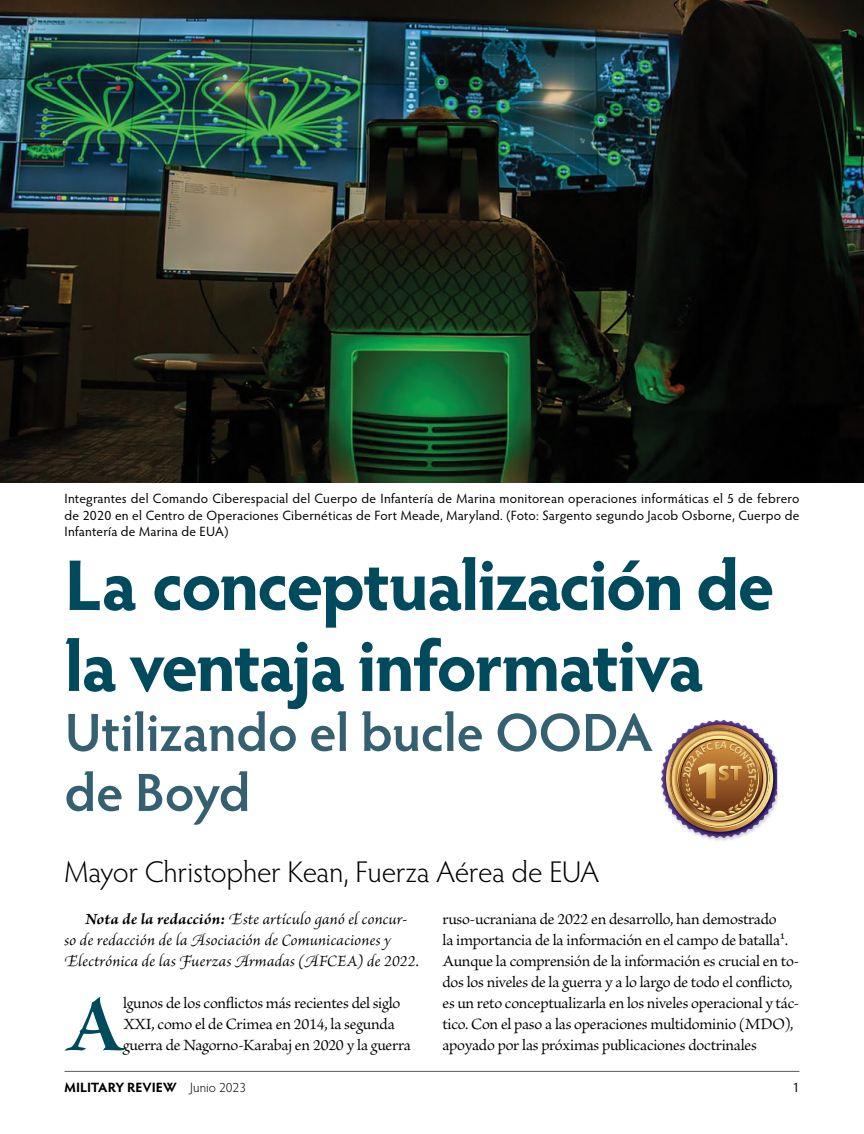
<style>
.page{position:relative;width:864px;height:1134px;background:#fff}
.page>*{position:absolute;margin:0;border:0;box-sizing:border-box;transform-origin:0 0}
.body-first{font:87.3px "Brioso Pro Bold Disp";color:#004a5d}
.t1{font:700 72px/81px "Hypatia Sans Pro";letter-spacing:-.03em;color:#004a5d}
.sub-title{font:600 54px/60px "Hypatia Sans Pro";letter-spacing:-.005em;color:#356072}
.author{font:300 30px "Hypatia Sans Pro";letter-spacing:-.01em;color:#000}
.body-first-2{font:16.5px/21px "Brioso Pro";letter-spacing:-.015em;color:#000}
.body{font:italic 16.5px/21px "Brioso Pro";letter-spacing:.01em;color:#000}
.cutline{font:13.5px/16.5px "Hypatia Sans Pro";letter-spacing:.015em;color:#000;text-align:justify}
.t2{font:700 13.5px "Hypatia Sans Pro";letter-spacing:-.005em;color:#000}
.s1{font-weight:700}
.s2{font-weight:300}
</style>
<div class="page">
<hr style="left:65px;top:1071px;width:734px;height:1px;background:#58595b">
<img style="left:0;top:0;width:864px;height:482px">
<svg style="left:661px;top:720px;width:116px;height:118px"></svg>
<p class="cutline" style="left:64px;top:490px;width:737px">Integrantes del Comando Ciberespacial del Cuerpo de Infantería de Marina monitorean operaciones informáticas el 5 de febrero de 2020 en el Centro de Operaciones Cibernéticas de Fort Meade, Maryland. (Foto: Sargento segundo Jacob Osborne, Cuerpo de Infantería de Marina de EUA)</p>
<h1 class="t1" style="left:64px;top:541px;width:712px">La conceptualización de la ventaja informativa</h1>
<h1 class="sub-title" style="left:64px;top:700px;width:590px">Utilizando el bucle OODA de Boyd</h1>
<h2 class="author" style="left:64px;top:852px;width:536px">Mayor Christopher Kean, Fuerza Aérea de EUA</h2>
<p class="body" style="left:64px;top:908px;width:356px;text-indent:21px"><span class="s1">Nota de la redacción:</span> Este artículo ganó el concur&shy;so de redacción de la Asociación de Comunicaciones y<br>Electrónica de las Fuerzas Armadas (AFCEA) de 2022.</p>
<p class="body-first" style="left:65px;top:979px;width:61px">A</p>
<p class="body-first-2" style="left:442px;top:909px;width:359px">ruso-ucraniana de 2022 en desarrollo, han demostrado<br>la importancia de la información en el campo de batalla1.<br>Aunque la comprensión de la información es crucial en to&shy;dos los niveles de la guerra y a lo largo de todo el conflicto, es un reto conceptualizarla en los niveles operacional y tác&shy;tico. Con el paso a las operaciones multidominio (MDO), apoyado por las próximas publicaciones doctrinales</p>
<p class="body-first-2" style="left:123px;top:993px;width:289px">lgunos de los conflictos más recientes del siglo<br>XXI, como el de Crimea en 2014, la segunda guerra de Nagorno-Karabaj en 2020 y la guerra</p>
<p class="t2" style="left:64px;top:1078px;width:183px">MILITARY REVIEW <span class="s2">Junio 2023</span></p>
<p class="cutline" style="left:793px;top:1079px;width:8px">1</p>
</div>
